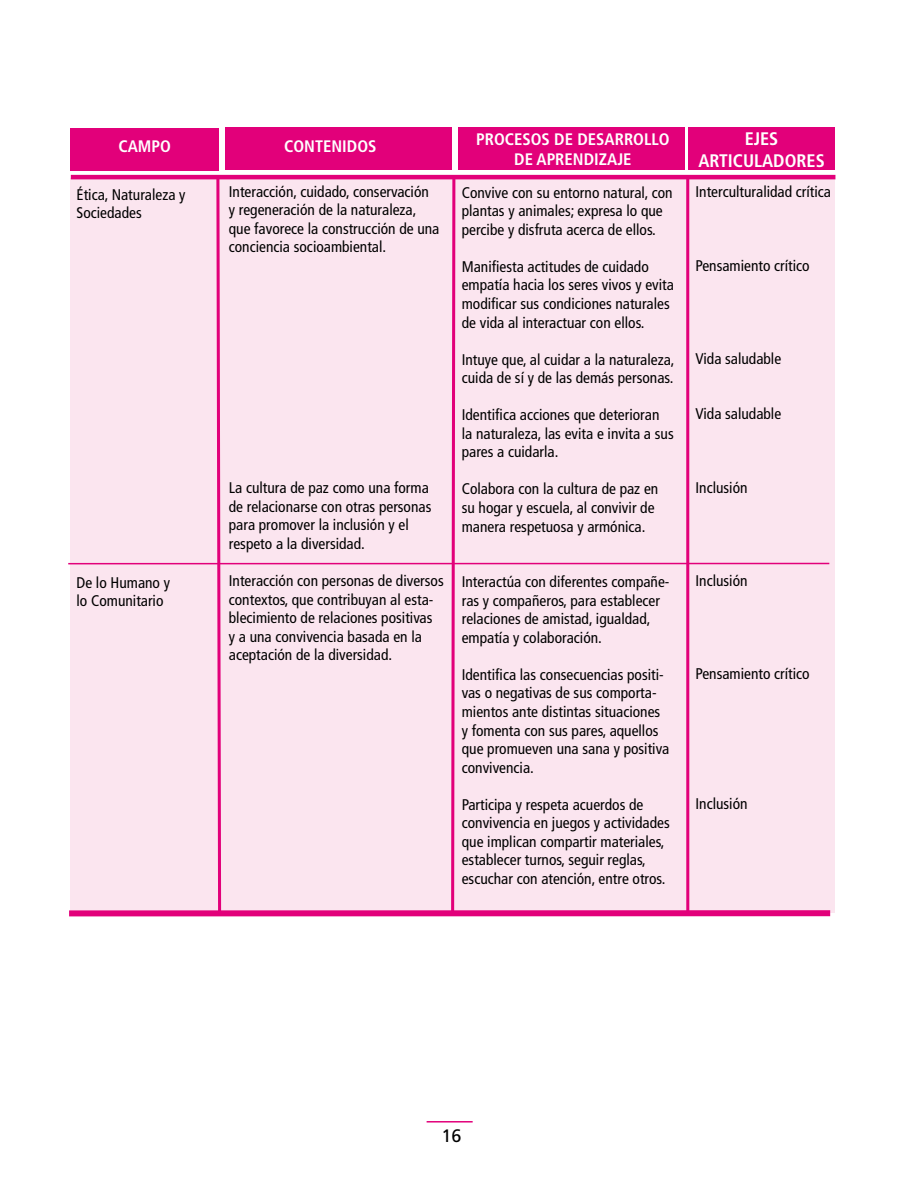
<style>
.page{position:relative;width:918px;height:1188px;background:#fff}
.page>*{position:absolute;margin:0;border:0;box-sizing:border-box;transform-origin:0 0}
.t1{font:700 condensed 18.15px/21.8px "Frutiger";color:#fff;text-align:center}
.t2{font:18px "Frutiger";color:#000}
.t3{font:700 condensed 16.65px/20px "Frutiger";color:#fff;text-align:center}
.t4{font:condensed 15.45px/18.6px "Frutiger";color:#000}
</style>
<div class="page">
<hr style="left:427px;top:1121px;width:46px;height:2px;background:#e2007a">
<div style="left:70px;top:178px;width:764px;height:734px;background:#fbe5ef"></div>
<svg style="left:215px;top:174px;width:8px;height:743px"></svg>
<svg style="left:450px;top:174px;width:7px;height:743px"></svg>
<hr style="left:71px;top:175px;width:764px;height:4px;background:#e2007a">
<div style="left:70px;top:128px;width:149px;height:42px;background:#e2007a"></div>
<div style="left:225px;top:128px;width:227px;height:42px;background:#e2007a"></div>
<div style="left:688px;top:128px;width:147px;height:42px;background:#e2007a"></div>
<hr style="left:686px;top:175px;width:3px;height:739px;background:#e2007a">
<div style="left:458px;top:128px;width:227px;height:42px;background:#e2007a"></div>
<hr style="left:68px;top:563px;width:761px;height:1px;background:#e2007a">
<div style="left:69px;top:910px;width:761px;height:6px;background:#e2007a"></div>
<p class="t3" style="left:118px;top:137px;width:54px">CAMPO</p>
<p class="t3" style="left:284px;top:137px;width:94px">CONTENIDOS</p>
<p class="t3" style="left:476px;top:129px;width:195px">PROCESOS DE DESARROLLO<br>DE APRENDIZAJE</p>
<p class="t4" style="left:462px;top:183px;width:212px">Convive con su entorno natural, con plantas y animales; expresa lo que percibe y disfruta acerca de ellos.</p>
<p class="t4" style="left:462px;top:257px;width:214px">Manifiesta actitudes de cuidado empatía hacia los seres vivos y evita modificar sus condiciones naturales de vida al interactuar con ellos.</p>
<p class="t4" style="left:462px;top:350px;width:214px">Intuye que, al cuidar a la naturaleza, cuida de sí y de las demás personas.</p>
<p class="t4" style="left:462px;top:406px;width:213px">Identifica acciones que deterioran la naturaleza, las evita e invita a sus pares a cuidarla.</p>
<p class="t4" style="left:462px;top:480px;width:198px">Colabora con la cultura de paz en su hogar y escuela, al convivir de manera respetuosa y armónica.</p>
<p class="t4" style="left:229px;top:182px;width:212px">Interacción, cuidado, conservación<br>y regeneración de la naturaleza, que favorece la construcción de una conciencia socioambiental.</p>
<p class="t4" style="left:77px;top:185px;width:111px">Ética, Naturaleza y<br>Sociedades</p>
<p class="t4" style="left:229px;top:479px;width:204px">La cultura de paz como una forma de relacionarse con otras personas para promover la inclusión y el respeto a la diversidad.</p>
<p class="t4" style="left:229px;top:572px;width:216px">Interacción con personas de diversos contextos, que contribuyan al esta&shy;blecimiento de relaciones positivas<br>y a una convivencia basada en la aceptación de la diversidad.</p>
<p class="t4" style="left:462px;top:573px;width:209px">Interactúa con diferentes compañe&shy;ras y compañeros, para establecer relaciones de amistad, igualdad, empatía y colaboración.</p>
<p class="t4" style="left:462px;top:665px;width:209px">Identifica las consecuencias positi&shy;vas o negativas de sus comporta&shy;mientos ante distintas situaciones y fomenta con sus pares, aquellos que promueven una sana y positiva convivencia.</p>
<p class="t4" style="left:462px;top:795px;width:209px">Participa y respeta acuerdos de convivencia en juegos y actividades que implican compartir materiales, establecer turnos, seguir reglas, escuchar con atención, entre otros.</p>
<p class="t4" style="left:77px;top:573px;width:95px">De lo Humano y lo Comunitario</p>
<p class="t1" style="left:698px;top:128px;width:128px">EJES<br>ARTICULADORES</p>
<p class="t4" style="left:696px;top:182px;width:137px">Interculturalidad crítica</p>
<p class="t4" style="left:696px;top:256px;width:116px">Pensamiento crítico</p>
<p class="t4" style="left:696px;top:349px;width:87px">Vida saludable</p>
<p class="t4" style="left:696px;top:405px;width:87px">Vida saludable</p>
<p class="t4" style="left:696px;top:479px;width:54px">Inclusión</p>
<p class="t4" style="left:696px;top:572px;width:54px">Inclusión</p>
<p class="t4" style="left:696px;top:664px;width:116px">Pensamiento crítico</p>
<p class="t4" style="left:696px;top:794px;width:54px">Inclusión</p>
<p class="t2" style="left:442px;top:1125px;width:22px">16</p>
</div>
